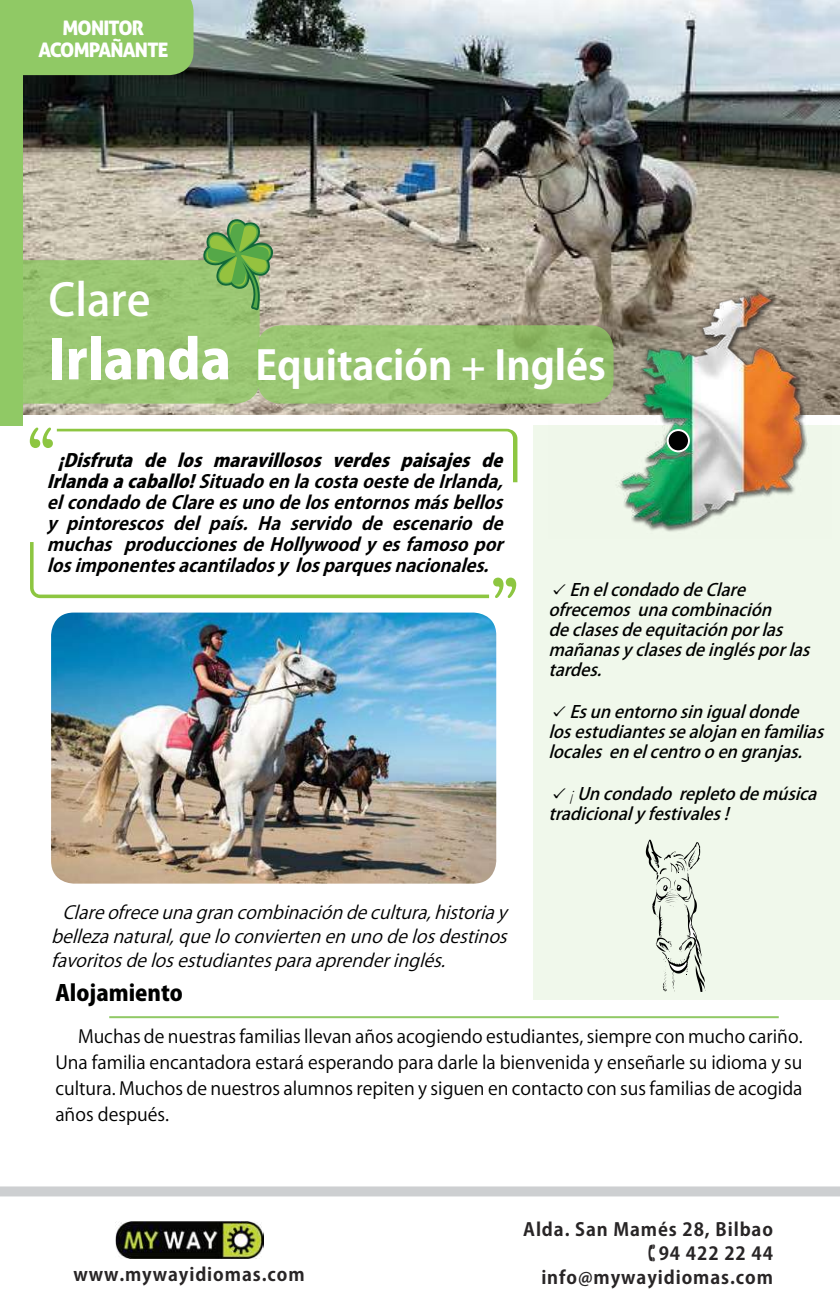
<style>
.page{position:relative;width:840px;height:1304px;background:#fff}
.page>*{position:absolute;margin:0;border:0;box-sizing:border-box;transform-origin:0 0}
.t1{font:500 44px "Koz Go Pr 6 N";color:#fff}
.t2{font:700 40px "Koz Go Pr 6 N";color:#fff}
.t3{font:800 22px "Koz Go Pr 6 N";color:#000100}
.t4{font:20px/22px "Aller Display";letter-spacing:-.04em;color:#fff;text-align:center}
.t5{font:italic 700 18px/21px "Koz Go Pr 6 N";color:#000100;text-align:justify}
.t6{font:18px/26px "Koz Go Pr 6 N";color:#000100;text-align:justify}
.t7{font:italic 18px/24px "Koz Go Pr 6 N";color:#000100;text-align:justify}
.t8{font:18px "Koz Go Pr 6 N";color:#282526}
.t9{font:700 18px/24px "Koz Go Pr 6 N";letter-spacing:.05em;color:#282526;text-align:right}
.t10{font:italic 500 17px/20px "Koz Go Pr 6 N";color:#000100}
.s1{font-weight:800;font-size:54px}
.s2{font-size:36px}
.s3{font-weight:800}
.s4{font-weight:200}
</style>
<div class="page">
<div style="left:533px;top:425px;width:306px;height:574px;background:#f0f8eb"></div>
<svg style="left:30px;top:542px;width:486px;height:56px"></svg>
<svg style="left:30px;top:428px;width:487px;height:54px"></svg>
<hr style="left:109px;top:1016px;width:669px;height:2px;background:#90c965">
<img style="left:23px;top:0;width:816px;height:415px">
<img style="left:548px;top:282px;width:282px;height:250px">
<div style="left:667px;top:430px;width:21px;height:21px;background:#000100;border-radius:50%"></div>
<div style="left:666px;top:429px;width:23px;height:23px;border:2px solid #fff;border-radius:50%"></div>
<img style="left:51px;top:613px;width:445px;height:271px">
<div style="left:0;top:0;width:23px;height:425px;background:#90c965"></div>
<div style="left:257px;top:325px;width:356px;height:79px;background:#98c370;border-radius:24px"></div>
<svg style="left:23px;top:219px;width:250px;height:185px;background:#9ec17a"></svg>
<div style="left:23px;top:0;width:170px;height:75px;background:#90c965"></div>
<svg style="left:645px;top:840px;width:61px;height:152px"></svg>
<div style="left:0;top:1186px;width:839px;height:10px;background:#cdcfd1"></div>
<img style="left:115px;top:1221px;width:148px;height:37px">
<p class="t4" style="left:38px;top:17px;width:131px">MONITOR<br>ACOMPAÑANTE</p>
<h1 class="t1" style="left:49px;top:275px;width:103px">Clare</h1>
<h2 class="t2" style="left:49px;top:343px;width:558px"><span class="s1">Irlanda</span> Equitación <span class="s2">+</span> Inglés</h2>
<p class="t5" style="left:47px;top:450px;width:465px;text-indent:11px"><span class="s3">¡Disfruta de los maravillosos verdes paisajes de Irlandaacaballo!</span>SituadoenlacostaoestedeIrlanda, elcondadodeClareesunodelosentornosmásbellos ypintorescosdelpaís.Haservidodeescenariode muchas produccionesdeHollywoodyesfamosopor losimponentesacantiladosylosparquesnacionales.</p>
<p class="t7" style="left:51px;top:900px;width:465px;text-indent:11px">Clareofreceunagrancombinacióndecultura,historiay bellezanatural,queloconviertenenunodelosdestinos favoritosdelosestudiantesparaaprenderinglés.</p>
<p class="t3" style="left:55px;top:981px;width:129px">Alojamiento</p>
<p class="t10" style="left:548px;top:580px;width:270px;text-indent:21px">Enelcondadode Clare ofrecemosunacombinación declasesdeequitaciónporlas mañanasyclasesdeinglésporlas tardes.</p>
<p class="t10" style="left:548px;top:702px;width:284px;text-indent:21px">Esunentornosinigualdonde losestudiantessealojanenfamilias localesenelcentrooengranjas.</p>
<p class="t10" style="left:548px;top:784px;width:277px;text-indent:21px"><span class="s4">¡</span>Uncondadorepletodemúsica tradicionalyfestivales!</p>
<p class="t6" style="left:55px;top:1024px;width:748px;text-indent:23px">Muchas de nuestras familias llevan años acogiendo estudiantes, siempre con mucho cariño.<br>Una familia encantadora estará esperando para darle la bienvenida y enseñarle su idioma y su cultura. Muchos de nuestros alumnos repiten y siguen en contacto con sus familias de acogida años después.</p>
<p class="t8" style="left:55px;top:1070px;width:724px">mucho cariño. Una familia encantadora les espera para darles la bienvenida y enseñarles su</p>
<p class="t9" style="left:523px;top:1217px;width:251px">Alda. San Mamés 28, Bilbao<br>94 422 22 44</p>
<p class="t9" style="left:74px;top:1263px;width:232px">www.mywayidiomas.com</p>
<p class="t9" style="left:541px;top:1265px;width:233px">info@mywayidiomas.com</p>
</div>
